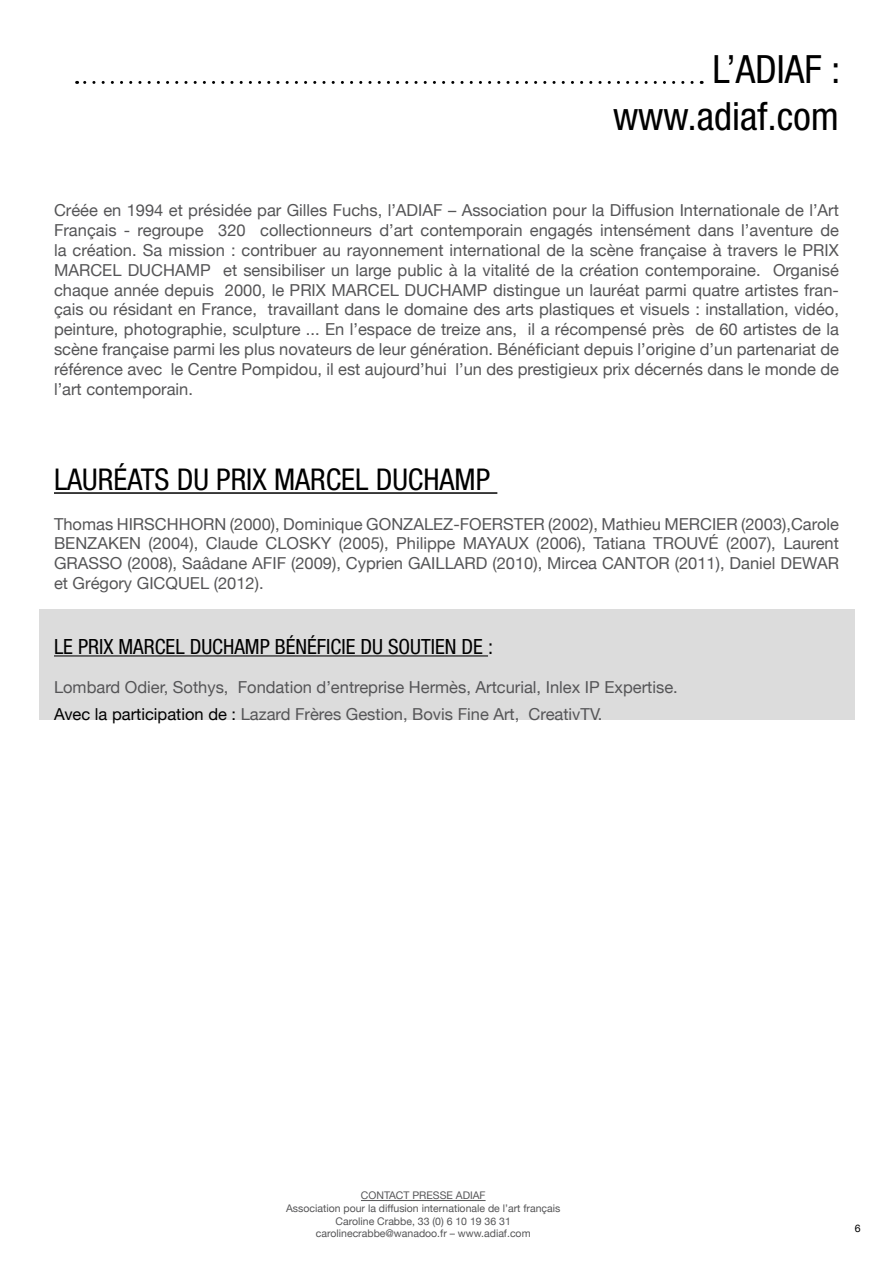
<style>
.page{position:relative;width:893px;height:1263px;background:#fff}
.page>*{position:absolute;margin:0;border:0;box-sizing:border-box;transform-origin:0 0}
.t1{font:condensed 39px/46.8px "Helvetica Neue";color:#000;text-align:right}
.t2{font:condensed 30px "Helvetica Neue";color:#000}
.t3{font:condensed 21px "Helvetica Neue";color:#000}
.t4{font:16.5px/19.8px "Helvetica Neue";color:#555557;text-align:justify}
.t5{font:10.5px/12.6px "Helvetica Neue";color:#555557;text-align:center}
.t6{font:10.5px "Helvetica Neue";color:#000}
.s1{color:#000}
</style>
<div class="page">
<div style="left:40px;top:609px;width:815px;height:111px;background:#dcdcdc"></div>
<hr style="left:54px;top:492px;width:443px;height:2px;background:#000">
<hr style="left:54px;top:655px;width:434px;height:1px;background:#000">
<svg style="left:77px;top:81px;width:615px;height:3px"></svg>
<hr style="left:361px;top:1200px;width:125px;height:1px;background:#555557">
<h1 class="t1" style="left:613px;top:46px;width:229px">L’ADIAF :<br>WWW.ADIAF.COM</h1>
<p class="t4" style="left:54px;top:200px;width:786px">Créée en 1994 et présidée par Gilles Fuchs, l’ADIAF – Association pour la Diffusion Internationale de l’Art Français - regroupe 320 collectionneurs d’art contemporain engagés intensément dans l’aventure de la création. Sa mission : contribuer au rayonnement international de la scène française à travers le PRIX MARCEL DUCHAMP et sensibiliser un large public à la vitalité de la création contemporaine. Organisé chaque année depuis 2000, le PRIX MARCEL DUCHAMP distingue un lauréat parmi quatre artistes fran&shy;çais ou résidant en France, travaillant dans le domaine des arts plastiques et visuels : installation, vidéo, peinture, photographie, sculpture ... En l’espace de treize ans, il a récompensé près de 60 artistes de la scène française parmi les plus novateurs de leur génération. Bénéficiant depuis l’origine d’un partenariat de référence avec le Centre Pompidou, il est aujourd’hui l’un des prestigieux prix décernés dans le monde de l’art contemporain.</p>
<h2 class="t2" style="left:54px;top:462px;width:29px">LAURÉATS</h2>
<h2 class="t2" style="left:177px;top:462px;width:315px">DU PRIX MARCEL DUCHAMP</h2>
<p class="t4" style="left:54px;top:514px;width:786px">Thomas HIRSCHHORN (2000), Dominique GONZALEZ-FOERSTER (2002), Mathieu MERCIER (2003),Carole BENZAKEN (2004), Claude CLOSKY (2005), Philippe MAYAUX (2006), Tatiana TROUVÉ (2007), Laurent GRASSO (2008), Saâdane AFIF (2009), Cyprien GAILLARD (2010), Mircea CANTOR (2011), Daniel DEWAR et Grégory GICQUEL (2012).</p>
<p class="t3" style="left:54px;top:634px;width:91px">LE PRIX MARCEL</p>
<p class="t3" style="left:190px;top:634px;width:24px">DUCHAMP</p>
<p class="t3" style="left:275px;top:634px;width:21px">BÉNÉFICIE</p>
<p class="t3" style="left:360px;top:634px;width:39px">DU SOUTIEN</p>
<p class="t3" style="left:462px;top:634px;width:33px">DE :</p>
<p class="t4" style="left:54px;top:674px;width:625px;line-height:27px">Lombard Odier, Sothys, Fondation d’entreprise Hermès, Artcurial, Inlex IP Expertise.<br><span class="s1">Avec la participation de :</span> Lazard Frères Gestion, Bovis Fine Art, CreativTV.</p>
<p class="t5" style="left:286px;top:1189px;width:276px">CONTACT PRESSE ADIAF<br>Association pour la diffusion internationale de l’art français Caroline Crabbe, 33 (0) 6 10 19 36 31 carolinecrabbe@wanadoo.fr – www.adiaf.com</p>
<p class="t6" style="left:855px;top:1221px;width:7px">6</p>
</div>
